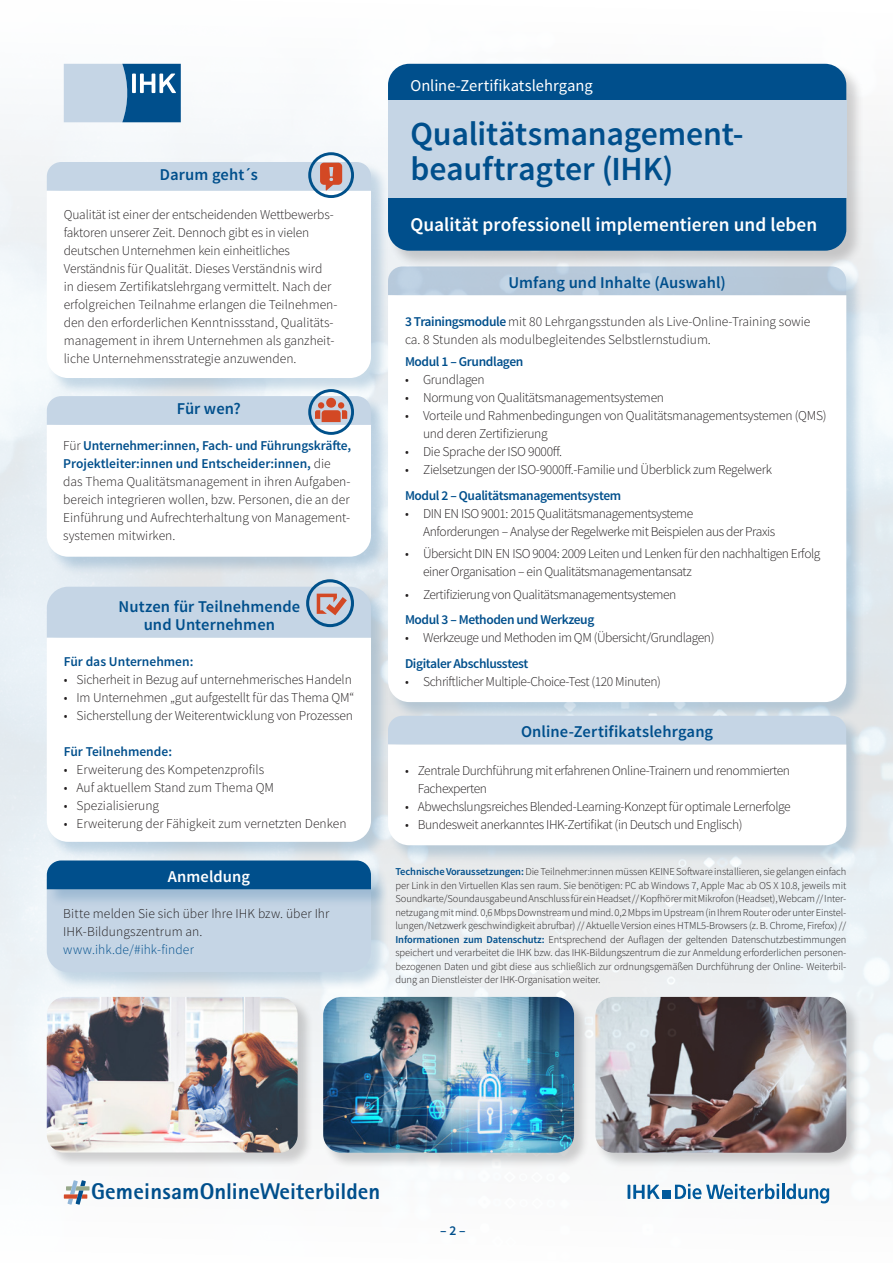
<style>
.page{position:relative;width:893px;height:1263px;background:#fff}
.page>*{position:absolute;margin:0;border:0;box-sizing:border-box;transform-origin:0 0}
.t1{font:600 33.75px/34.5px "Source Sans Pro";letter-spacing:-.005em;color:#004f8c}
.t2{font:800 22.8px "Rotis Sans Serif";letter-spacing:.005em;color:#004f8c}
.t3{font:600 19.5px "Source Sans Pro";color:#fff}
.t4{font:600 16.5px/18px "Source Sans Pro";letter-spacing:.005em;color:#004f8c;text-align:center}
.t5{font:16.5px "Source Sans Pro";letter-spacing:-.005em;color:#fff}
.t6{font:600 16.5px "Source Sans Pro";letter-spacing:.005em;color:#fff}
.t7{font:300 13.5px/18px "Source Sans Pro";letter-spacing:-.01em;color:#231f20}
.t8{font:300 13.5px/18px "Source Sans Pro";letter-spacing:-.03em;color:#231f20}
.t9{font:600 13.5px "Source Sans Pro";letter-spacing:-.03em;color:#004f8c}
.t10{font:600 13.5px "Source Sans Pro";color:#004f8c}
.t11{font:300 10.5px/13.5px "Source Sans Pro";letter-spacing:-.01em;color:#231f20;text-align:justify}
.s1{font-weight:600;color:#004f8c}
.s2{color:#004f8c}
</style>
<div class="page">
<img style="left:0;top:63px;width:893px;height:1141px">
<svg style="left:64px;top:1180px;width:26px;height:25px"></svg>
<svg style="left:64px;top:64px;width:117px;height:58px;background:#77a0c2"></svg>
<div style="left:388px;top:64px;width:476px;height:205px;background:#231f20;opacity:.2"></div>
<div style="left:388px;top:64px;width:458px;height:187px;background:#004f8c;border-radius:21px"></div>
<div style="left:388px;top:100px;width:458px;height:97px;background:#c5d5e5"></div>
<div style="left:388px;top:295px;width:476px;height:425px;background:#004f8c;opacity:.2"></div>
<svg style="left:388px;top:295px;width:458px;height:407px"></svg>
<div style="left:388px;top:716px;width:476px;height:47px;background:#004f8c;opacity:.2"></div>
<div style="left:389px;top:716px;width:457px;height:28px;background:#c5d5e5"></div>
<div style="left:388px;top:744px;width:476px;height:119px;background:#004f8c;opacity:.2"></div>
<svg style="left:389px;top:744px;width:457px;height:101px"></svg>
<div style="left:662px;top:1191px;width:9px;height:8px;background:#00599b"></div>
<svg style="left:675px;top:1183px;width:154px;height:20px"></svg>
<svg style="left:628px;top:1185px;width:32px;height:14px"></svg>
<div style="left:47px;top:162px;width:342px;height:47px;background:#004f8c;opacity:.2"></div>
<div style="left:47px;top:191px;width:342px;height:205px;background:#004f8c;opacity:.2"></div>
<svg style="left:47px;top:191px;width:324px;height:187px"></svg>
<div style="left:47px;top:396px;width:342px;height:47px;background:#004f8c;opacity:.2"></div>
<div style="left:47px;top:425px;width:342px;height:150px;background:#004f8c;opacity:.2"></div>
<div style="left:47px;top:587px;width:342px;height:69px;background:#004f8c;opacity:.2"></div>
<div style="left:47px;top:638px;width:342px;height:222px;background:#004f8c;opacity:.2"></div>
<svg style="left:47px;top:638px;width:324px;height:204px"></svg>
<div style="left:47px;top:879px;width:342px;height:111px;background:#004f8c;opacity:.2"></div>
<svg style="left:47px;top:396px;width:324px;height:161px"></svg>
<div style="left:308px;top:389px;width:46px;height:46px;border:3px solid #00518b;border-radius:50%"></div>
<div style="left:47px;top:587px;width:324px;height:51px;background:#c5d5e5"></div>
<div style="left:306px;top:579px;width:48px;height:48px;border:3px solid #00518b;border-radius:50%"></div>
<svg style="left:47px;top:162px;width:324px;height:29px;background:#c4cdda"></svg>
<div style="left:308px;top:152px;width:46px;height:46px;border:3px solid #00518b;border-radius:50%"></div>
<div style="left:47px;top:860px;width:342px;height:47px;background:#004f8c;opacity:.2"></div>
<svg style="left:47px;top:860px;width:324px;height:112px;background:#90b1cd"></svg>
<div style="left:47px;top:997px;width:267px;height:171px;background:#231f20;opacity:.2"></div>
<img style="left:47px;top:997px;width:251px;height:155px">
<div style="left:323px;top:997px;width:267px;height:172px;background:#231f20;opacity:.2"></div>
<img style="left:323px;top:997px;width:251px;height:156px">
<p class="t4" style="left:160px;top:166px;width:99px">Darum geht´s</p>
<p class="t7" style="left:64px;top:205px;width:275px">Qualität ist einer der entscheidenden Wettbewerbs&shy;faktoren unserer Zeit. Dennoch gibt es in vielen deutschen Unternehmen kein einheitliches Verständnis für Qualität. Dieses Verständnis wird<br>in diesem Zertifikatslehrgang vermittelt. Nach der erfolgreichen Teilnahme erlangen die Teilnehmen&shy;den den erforderlichen Kenntnissstand, Qualitäts&shy;management in ihrem Unternehmen als ganzheit&shy;liche Unternehmensstrategie anzuwenden.</p>
<p class="t4" style="left:177px;top:400px;width:65px">Für wen?</p>
<p class="t7" style="left:63px;top:437px;width:289px">Für <span class="s1">Unternehmer:innen, Fach- und Führungskräfte, Projektleiter:innen und Entscheider:innen,</span> die das Thema Qualitätsmanagement in ihren Aufgaben&shy;bereich integrieren wollen, bzw. Personen, die an der Einführung und Aufrechterhaltung von Management&shy;systemen mitwirken.</p>
<p class="t4" style="left:118px;top:598px;width:183px">Nutzen für Teilnehmende und Unternehmen</p>
<p class="t10" style="left:64px;top:653px;width:131px">Für das Unternehmen:</p>
<p class="t7" style="left:64px;top:671px;width:290px">• Sicherheit in Bezug auf unternehmerisches Handeln</p>
<p class="t7" style="left:64px;top:689px;width:292px">• Im Unternehmen „gut aufgestellt für das Thema QM“</p>
<p class="t7" style="left:64px;top:707px;width:291px">• Sicherstellung der Weiterentwicklung von Prozessen</p>
<p class="t10" style="left:64px;top:743px;width:110px">Für Teilnehmende:</p>
<p class="t7" style="left:64px;top:761px;width:202px">• Erweiterung des Kompetenzprofils</p>
<p class="t7" style="left:64px;top:779px;width:212px">• Auf aktuellem Stand zum Thema QM</p>
<p class="t7" style="left:64px;top:797px;width:97px">• Spezialisierung</p>
<p class="t7" style="left:64px;top:815px;width:284px">• Erweiterung der Fähigkeit zum vernetzten Denken</p>
<p class="t6" style="left:168px;top:866px;width:84px">Anmeldung</p>
<p class="t7" style="left:63px;top:905px;width:268px">Bitte melden Sie sich über Ihre IHK bzw. über Ihr<br>IHK-Bildungszentrum an. <span class="s2">www.ihk.de/#ihk-finder</span></p>
<p class="t5" style="left:410px;top:75px;width:184px">Online-Zertifikatslehrgang</p>
<p class="t1" style="left:410px;top:118px;width:335px">Qualitätsmanagement&shy;beauftragter (IHK)</p>
<p class="t3" style="left:410px;top:212px;width:408px">Qualität professionell implementieren und leben</p>
<p class="t4" style="left:508px;top:274px;width:219px">Umfang und Inhalte (Auswahl)</p>
<p class="t7" style="left:405px;top:312px;width:407px"><span class="s1">3 Trainingsmodule</span> mit 80 Lehrgangsstunden als Live-Online-Training sowie ca. 8 Stunden als modulbegleitendes Selbstlernstudium.</p>
<p class="t9" style="left:405px;top:353px;width:120px">Modul 1 – Grundlagen</p>
<p class="t7" style="left:405px;top:371px;width:81px">• Grundlagen</p>
<p class="t7" style="left:405px;top:389px;width:261px">• Normung von Qualitätsmanagementsystemen</p>
<p class="t7" style="left:423px;top:407px;width:405px;text-indent:-18px">• Vorteile und Rahmenbedingungen von Qualitätsmanagementsystemen (QMS) und deren Zertifizierung</p>
<p class="t7" style="left:405px;top:443px;width:159px">• Die Sprache der ISO 9000ff.</p>
<p class="t7" style="left:405px;top:461px;width:369px">• Zielsetzungen der ISO-9000ff.-Familie und Überblick zum Regelwerk</p>
<p class="t9" style="left:405px;top:486px;width:218px">Modul 2 – Qualitätsmanagementsystem</p>
<p class="t8" style="left:405px;top:504px;width:290px">• DIN EN ISO 9001: 2015 Qualitätsmanagementsysteme</p>
<p class="t8" style="left:423px;top:522px;width:354px">Anforderungen – Analyse der Regelwerke mit Beispielen aus der Praxis</p>
<p class="t8" style="left:423px;top:545px;width:399px;text-indent:-18px">• Übersicht DIN EN ISO 9004: 2009 Leiten und Lenken für den nachhaltigen Erfolg einer Organisation – ein Qualitätsmanagementansatz</p>
<p class="t8" style="left:405px;top:585px;width:273px">• Zertifizierung von Qualitätsmanagementsystemen</p>
<p class="t9" style="left:405px;top:611px;width:191px">Modul 3 – Methoden und Werkzeug</p>
<p class="t8" style="left:405px;top:629px;width:311px">• Werkzeuge und Methoden im QM (Übersicht/Grundlagen)</p>
<p class="t9" style="left:405px;top:654px;width:125px">Digitaler Abschlusstest</p>
<p class="t8" style="left:405px;top:672px;width:257px">• Schriftlicher Multiple-Choice-Test (120 Minuten)</p>
<p class="t4" style="left:521px;top:723px;width:194px">Online-Zertifikatslehrgang</p>
<p class="t8" style="left:418px;top:761px;width:374px;text-indent:-13px">• Zentrale Durchführung mit erfahrenen Online-Trainern und renommierten<br>Fachexperten</p>
<p class="t8" style="left:405px;top:797px;width:387px">• Abwechslungsreiches Blended-Learning-Konzept für optimale Lernerfolge</p>
<p class="t8" style="left:405px;top:815px;width:339px">• Bundesweit anerkanntes IHK-Zertifikat (in Deutsch und Englisch)</p>
<p class="t11" style="left:395px;top:865px;width:452px"><span class="s1">Technische Voraussetzungen:</span> Die Teilnehmer:innen müssen KEINE Software installieren, sie gelangen einfach per Link in den Virtuellen Klas sen raum. Sie benötigen: PC ab Windows 7, Apple Mac ab OS X 10.8, jeweils mit Soundkarte/Soundausgabe und Anschluss für ein Headset // Kopfhörer mit Mikrofon (Headset), Webcam // Inter&shy;netzugang mit mind. 0,6 Mbps Downstream und mind. 0,2 Mbps im Upstream (in Ihrem Router oder unter Einstel&shy;lungen/Netzwerk geschwindigkeit abrufbar) // Aktuelle Version eines HTML5-Browsers (z. B. Chrome, Firefox) // <span class="s1">Informationen zum Datenschutz:</span> Entsprechend der Auflagen der geltenden Datenschutzbestimmungen speichert und verarbeitet die IHK bzw. das IHK-Bildungszentrum die zur Anmeldung erforderlichen personen&shy;bezogenen Daten und gibt diese aus schließlich zur ordnungsgemäßen Durchführung der Online- Weiterbil&shy;dung an Dienstleister der IHK-Organisation weiter.</p>
<p class="t2" style="left:91px;top:1177px;width:291px">GemeinsamOnlineWeiterbilden</p>
<p class="t9" style="left:440px;top:1221px;width:27px">– 2 –</p>
</div>
